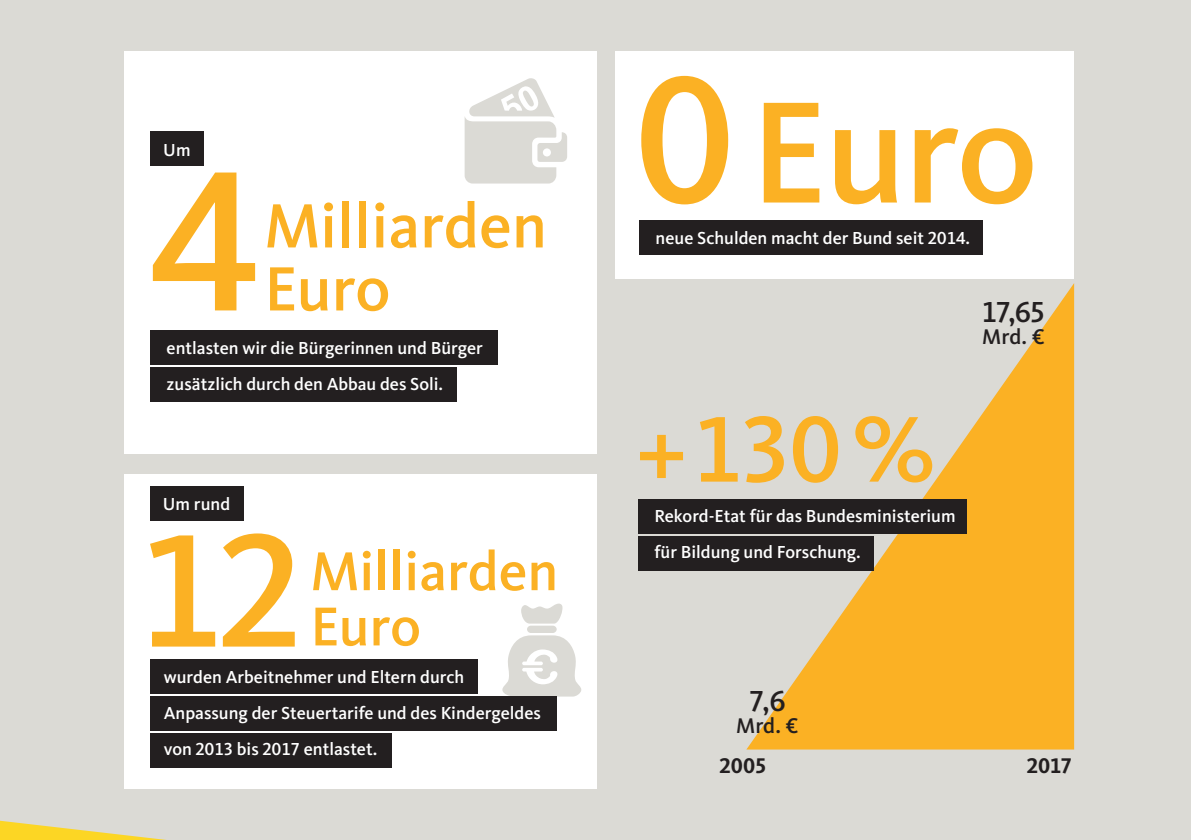
<style>
.page{position:relative;width:1191px;height:840px;background:#fff}
.page>*{position:absolute;margin:0;border:0;box-sizing:border-box;transform-origin:0 0}
.t1{font:500 206.8px "CDU Kievit Tab";color:#fbb124}
.t2{font:500 186.2px "CDU Kievit Tab";color:#fbb124}
.t3{font:500 166.6px "CDU Kievit Tab";color:#fbb124}
.t4{font:500 149.4px "CDU Kievit Tab";color:#fbb124}
.t5{font:500 96.6px "CDU Kievit Tab";color:#fbb124}
.t6{font:500 64.6px/63px "CDU Kievit Tab";color:#fbb124}
.t7{font:500 56.6px/55.2px "CDU Kievit Tab";color:#fbb124}
.t8{font:500 30px "CDU Kievit Tab";color:#231f20}
.t9{font:500 22px "CDU Kievit Tab";color:#231f20}
.t10{font:700 22px "CDU Kievit Tab";letter-spacing:.015em;color:#231f20}
.t11{font:500 18px/36px "CDU Kievit Tab";color:#fff}
</style>
<div class="page">
<div style="left:0;top:0;width:1191px;height:839px;background:#dbdad5"></div>
<svg style="left:0;top:820px;width:158px;height:19px"></svg>
<div style="left:615px;top:51px;width:458px;height:227px;background:#fff"></div>
<div style="left:125px;top:51px;width:472px;height:403px;background:#fff"></div>
<div style="left:150px;top:132px;width:54px;height:34px;background:#231f20"></div>
<div style="left:125px;top:474px;width:472px;height:314px;background:#fff"></div>
<div style="left:150px;top:486px;width:94px;height:34px;background:#231f20"></div>
<div style="left:639px;top:220px;width:343px;height:34px;background:#231f20"></div>
<svg style="left:464px;top:78px;width:103px;height:105px"></svg>
<div style="left:150px;top:330px;width:347px;height:34px;background:#231f20"></div>
<div style="left:150px;top:367px;width:307px;height:34px;background:#231f20"></div>
<svg style="left:502px;top:603px;width:80px;height:93px"></svg>
<div style="left:150px;top:659px;width:328px;height:34px;background:#231f20"></div>
<div style="left:150px;top:696px;width:407px;height:34px;background:#231f20"></div>
<div style="left:150px;top:733px;width:242px;height:34px;background:#231f20"></div>
<svg style="left:746px;top:283px;width:328px;height:466px;fill:#fbb124"></svg>
<div style="left:638px;top:499px;width:328px;height:34px;background:#231f20"></div>
<div style="left:638px;top:535px;width:235px;height:34px;background:#231f20"></div>
<p class="t11" style="left:163px;top:132px;width:29px">Um</p>
<h1 class="t1" style="left:150px;top:122px;width:109px">4</h1>
<p class="t11" style="left:167px;top:329px;width:318px">entlasten wir die Bürgerinnen und Bürger zusätzlich durch den Abbau des Soli.</p>
<h3 class="t6" style="left:264px;top:194px;width:284px">Milliarden<br>Euro</h3>
<p class="t11" style="left:163px;top:486px;width:69px">Um rund</p>
<h3 class="t3" style="left:137px;top:495px;width:168px">12</h3>
<h3 class="t7" style="left:310px;top:543px;width:249px">Milliarden<br>Euro</h3>
<p class="t11" style="left:164px;top:658px;width:379px">wurden Arbeitnehmer und Eltern durch<br>Anpassung der Steuertarife und des Kindergeldes von 2013 bis 2017 entlastet.</p>
<h2 class="t2" style="left:636px;top:33px;width:98px">0</h2>
<p class="t11" style="left:655px;top:220px;width:316px">neue Schulden macht der Bund seit 2014.</p>
<h3 class="t4" style="left:750px;top:67px;width:288px">Euro</h3>
<h3 class="t5" style="left:636px;top:393px;width:300px">+130%</h3>
<p class="t11" style="left:654px;top:498px;width:303px">Rekord-Etat für das Bundesministerium für Bildung und Forschung.</p>
<h3 class="t8" style="left:981px;top:294px;width:65px">17,65</h3>
<p class="t9" style="left:982px;top:323px;width:64px">Mrd. €</p>
<h3 class="t8" style="left:749px;top:683px;width:38px">7,6</h3>
<p class="t9" style="left:736px;top:712px;width:64px">Mrd. €</p>
<p class="t10" style="left:719px;top:752px;width:49px">2005</p>
<p class="t10" style="left:1026px;top:752px;width:47px">2017</p>
</div>
